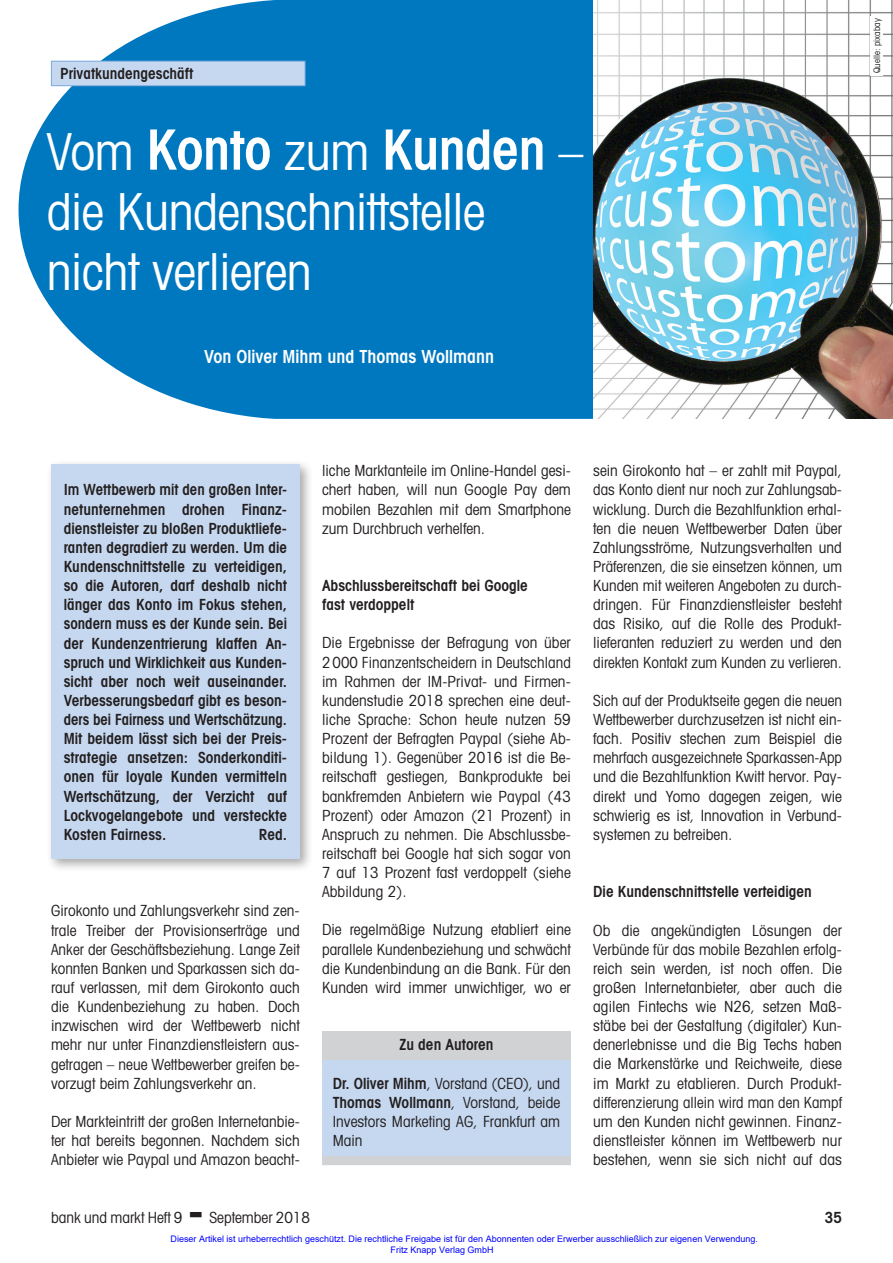
<style>
.page{position:relative;width:893px;height:1263px;background:#fff}
.page>*{position:absolute;margin:0;border:0;box-sizing:border-box;transform-origin:0 0}
.t1{font:600 condensed 55.5px "Avant Garde";letter-spacing:-.01em;color:#fff}
.t2{font:condensed 51px/60px "Avant Garde";letter-spacing:-.01em;color:#fff}
.t3{font:600 condensed 18px "Avant Garde";color:#fff}
.t4{font:condensed 15.3px/19.2px "Avant Garde";color:#231f20;text-align:justify}
.t5{font:600 condensed 15.3px/19.2px "Avant Garde";color:#231f20}
.t6{font:9px/10.8px "Arial";color:#00f}
.t7{font:condensed 9px "Avant Garde";color:#231f20}
.s1{font-weight:400;font-size:51px}
.s2{font-weight:600;font-size:55.5px}
.s3{font-weight:600}
</style>
<div class="page">
<svg style="left:19px;top:0;width:574px;height:419px;background:#1a85c6"></svg>
<div style="left:51px;top:61px;width:254px;height:25px;background:#c6d8ef"></div>
<div style="left:51px;top:61px;width:254px;height:25px;border:1px solid #7aabdb"></div>
<div style="left:46px;top:460px;width:267px;height:412px;background:#231f20;opacity:.4"></div>
<div style="left:51px;top:465px;width:249px;height:394px;background:#c6d8ef"></div>
<div style="left:322px;top:1053px;width:249px;height:108px;background:#c6d8ef"></div>
<div style="left:322px;top:1031px;width:249px;height:28px;background:#d1d2d4"></div>
<div style="left:322px;top:1156px;width:249px;height:9px;background:#d1d2d4"></div>
<img style="left:593px;top:0;width:300px;height:419px">
<div style="left:870px;top:16px;width:13px;height:59px;background:#fff"></div>
<p class="t5" style="left:60px;top:64px;width:135px">Privatkundengeschäft</p>
<h1 class="t1" style="left:47px;top:116px;width:538px"><span class="s1">Vom</span> Konto <span class="s1">zum</span> Kunden <span class="s1">–</span></h1>
<h2 class="t2" style="left:47px;top:180px;width:440px">die Kundenschnittstelle nicht verlieren</h2>
<h2 class="t2" style="left:90px;top:155px;width:436px"><span class="s2">Frauen</span> im Banking – die <span class="s2">Quote</span> kommt</h2>
<p class="t3" style="left:164px;top:339px;width:150px">Von Jörg Wittenberg</p>
<p class="t3" style="left:204px;top:345px;width:291px">Von Oliver Mihm und Thomas Wollmann</p>
<p class="t7" style="left:871px;top:73px;width:56px;rotate:-90deg">Quelle: pixabay</p>
<p class="t5" style="left:64px;top:480px;width:225px;text-align:justify">Im Wettbewerb mit den großen Inter&shy;netunternehmen drohen Finanz&shy;dienstleister zu bloßen Produktliefe&shy;ranten degradiert zu werden. Um die Kundenschnittstelle zu verteidigen, so die Autoren, darf deshalb nicht länger das Konto im Fokus stehen, sondern muss es der Kunde sein. Bei der Kundenzentrierung klaffen An&shy;spruch und Wirklichkeit aus Kunden&shy;sicht aber noch weit auseinander.<br>Verbesserungsbedarf gibt es beson&shy;ders bei Fairness und Wertschätzung.<br>Mit beidem lässt sich bei der Preis&shy;strategie ansetzen: Sonderkonditi&shy;onen für loyale Kunden vermitteln Wertschätzung, der Verzicht auf Lockvogelangebote und versteckte Kosten Fairness.</p>
<p class="t5" style="left:259px;top:824px;width:30px">Red.</p>
<p class="t4" style="left:51px;top:901px;width:250px">Girokonto und Zahlungsverkehr sind zen&shy;trale Treiber der Provisionserträge und Anker der Geschäftsbeziehung. Lange Zeit konnten Banken und Sparkassen sich da&shy;rauf verlassen, mit dem Girokonto auch die Kundenbeziehung zu haben. Doch inzwischen wird der Wettbewerb nicht mehr nur unter Finanzdienstleistern aus&shy;getragen – neue Wettbewerber greifen be&shy;vorzugt beim Zahlungsverkehr an.</p>
<p class="t4" style="left:51px;top:1111px;width:250px">Der Markteintritt der großen Internetanbie&shy;ter hat bereits begonnen. Nachdem sich Anbieter wie Paypal und Amazon beacht-</p>
<p class="t4" style="left:322px;top:461px;width:250px">liche Marktanteile im Online-Handel gesi&shy;chert haben, will nun Google Pay dem mobilen Bezahlen mit dem Smartphone zum Durchbruch verhelfen.</p>
<p class="t5" style="left:322px;top:576px;width:207px">Abschlussbereitschaft bei Google fast verdoppelt</p>
<p class="t4" style="left:322px;top:633px;width:250px">Die Ergebnisse der Befragung von über 2000 Finanzentscheidern in Deutschland im Rahmen der IM-Privat- und Firmen&shy;kundenstudie 2018 sprechen eine deut&shy;liche Sprache: Schon heute nutzen 59<br>Prozent der Befragten Paypal (siehe Ab&shy;bildung 1). Gegenüber 2016 ist die Be&shy;reitschaft gestiegen, Bankprodukte bei bankfremden Anbietern wie Paypal (43<br>Prozent) oder Amazon (21 Prozent) in Anspruch zu nehmen. Die Abschlussbe&shy;reitschaft bei Google hat sich sogar von 7 auf 13 Prozent fast verdoppelt (siehe Abbildung 2).</p>
<p class="t4" style="left:322px;top:920px;width:250px">Die regelmäßige Nutzung etabliert eine parallele Kundenbeziehung und schwächt die Kundenbindung an die Bank. Für den Kunden wird immer unwichtiger, wo er</p>
<p class="t5" style="left:399px;top:1035px;width:95px">Zu den Autoren</p>
<p class="t4" style="left:333px;top:1073px;width:229px"><span class="s3">Dr. Oliver Mihm</span>, Vorstand (CEO), und <span class="s3">Thomas Wollmann</span>, Vorstand, beide Investors Marketing AG, Frankfurt am Main</p>
<p class="t4" style="left:593px;top:461px;width:250px">sein Girokonto hat – er zahlt mit Paypal, das Konto dient nur noch zur Zahlungsab&shy;wicklung. Durch die Bezahlfunktion erhal&shy;ten die neuen Wettbewerber Daten über Zahlungsströme, Nutzungsverhalten und Präferenzen, die sie einsetzen können, um Kunden mit weiteren Angeboten zu durch&shy;dringen. Für Finanzdienstleister besteht das Risiko, auf die Rolle des Produkt&shy;lieferanten reduziert zu werden und den direkten Kontakt zum Kunden zu verlieren.</p>
<p class="t4" style="left:593px;top:690px;width:250px">Sich auf der Produktseite gegen die neuen Wettbewerber durchzusetzen ist nicht ein&shy;fach. Positiv stechen zum Beispiel die mehrfach ausgezeichnete Sparkassen-App und die Bezahlfunktion Kwitt hervor. Pay&shy;direkt und Yomo dagegen zeigen, wie schwierig es ist, Innovation in Verbund&shy;systemen zu betreiben.</p>
<p class="t5" style="left:593px;top:882px;width:220px">Die Kundenschnittstelle verteidigen</p>
<p class="t4" style="left:593px;top:920px;width:250px">Ob die angekündigten Lösungen der Verbünde für das mobile Bezahlen erfolg&shy;reich sein werden, ist noch offen. Die großen Internetanbieter, aber auch die agilen Fintechs wie N26, setzen Maß&shy;stäbe bei der Gestaltung (digitaler) Kun&shy;denerlebnisse und die Big Techs haben die Markenstärke und Reichweite, diese im Markt zu etablieren. Durch Produkt&shy;differenzierung allein wird man den Kampf um den Kunden nicht gewinnen. Finanz&shy;dienstleister können im Wettbewerb nur bestehen, wenn sie sich nicht auf das</p>
<p class="t4" style="left:51px;top:1207px;width:133px">bank und markt Heft 9</p>
<p class="t4" style="left:209px;top:1207px;width:102px">September 2018</p>
<p class="t5" style="left:825px;top:1207px;width:19px">35</p>
<p class="t6" style="left:391px;top:1233px;width:369px;text-indent:-220px">Dieser Artikel ist urheberrechtlich geschützt. Die rechtliche Freigabe ist für den Abonnenten oder Erwerber ausschließlich zur eigenen Verwendung.<br>Fritz Knapp Verlag GmbH</p>
</div>
